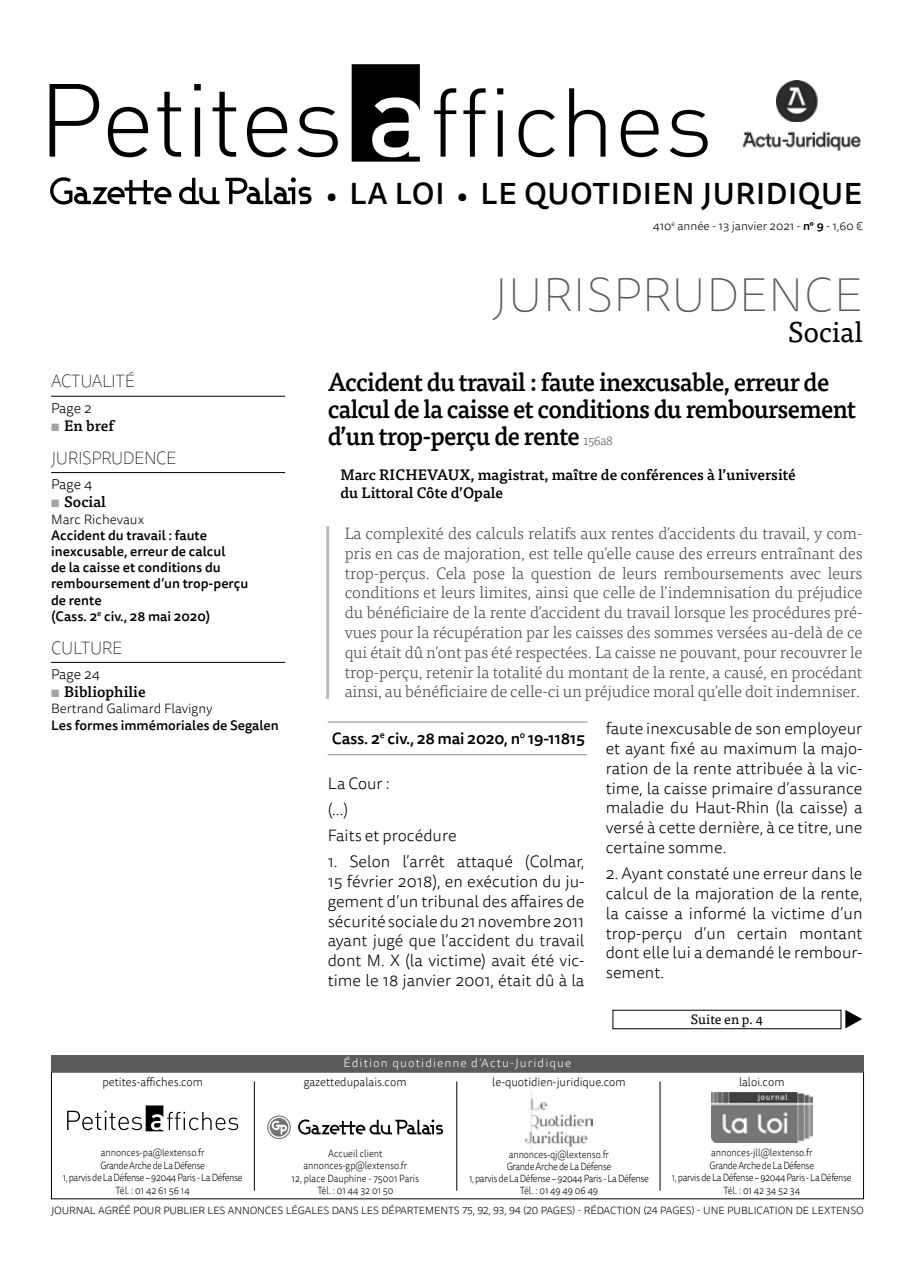
<style>
.page{position:relative;width:915px;height:1263px;background:#fff}
.page>*{position:absolute;margin:0;border:0;box-sizing:border-box;transform-origin:0 0}
.t1{font:100 48px "Tisa Sans OT";letter-spacing:.01em;color:#5b5b5b}
.t2{font:500 30px "Tisa Sans OT";letter-spacing:.02em;color:#000}
.t3{font:28.5px "Tisa OT";letter-spacing:-.01em;color:#000}
.t4{font:500 25.5px/27px "Tisa OT";letter-spacing:-.03em;color:#000;scale:.95 1}
.t5{font:100 18px "Tisa Sans OT";letter-spacing:-.02em;color:#000;scale:.95 1}
.t6{font:300 16.5px/19.8px "Tisa Sans OT";color:#000;text-align:justify}
.t7{font:300 16.5px/19.8px "Tisa OT";letter-spacing:-.01em;color:#444443;text-align:justify}
.t8{font:500 16.05px "Tisa Sans OT";letter-spacing:-.015em;color:#000}
.t9{font:500 15px/18px "Tisa OT";color:#000}
.t10{font:300 14.25px "Tisa Sans OT";color:#000}
.t11{font:500 13.5px/16.2px "Tisa Sans OT";color:#000}
.t12{font:300 13.5px "Tisa Sans OT";color:#000}
.t13{font:13.5px "Tisa OT";color:#000}
.t14{font:300 12px "Tisa Sans OT";color:#000;scale:.95 1}
.t15{font:300 12px "Tisa Sans OT";letter-spacing:.09em;color:#fff}
.t16{font:300 12px "Tisa Sans OT";color:#000}
.t17{font:300 10.5px/12.6px "Tisa Sans OT";letter-spacing:-.04em;color:#000;text-align:center;scale:.88 1}
.t18{font:300 10.5px "Tisa Sans OT";letter-spacing:-.01em;color:#000}
.t19{font:300 10.5px/12.6px "Tisa Sans OT";letter-spacing:-.01em;color:#000;text-align:center;scale:.88 1}
.s1{font-size:27px}
.s2{font-weight:500}
.s3{font-weight:700;color:#a2a3a3}
.s4{font-weight:300;font-size:13.5px;color:#5b5b5b}
</style>
<div class="page">
<img style="left:525px;top:1090px;width:67px;height:60px">
<svg style="left:67px;top:1105px;width:171px;height:26px"></svg>
<img style="left:711px;top:1092px;width:101px;height:50px">
<hr style="left:659px;top:1081px;width:1px;height:110px;background:#000">
<hr style="left:456px;top:1081px;width:1px;height:110px;background:#000">
<hr style="left:254px;top:1081px;width:1px;height:110px;background:#000">
<svg style="left:269px;top:1118px;width:19px;height:18px"></svg>
<svg style="left:298px;top:1119px;width:145px;height:15px"></svg>
<svg style="left:271px;top:1121px;width:16px;height:13px"></svg>
<div style="left:267px;top:1115px;width:24px;height:24px;border:1px solid #747473;border-radius:50%"></div>
<div style="left:51px;top:1055px;width:812px;height:16px;background:#5b5b5b"></div>
<svg style="left:50px;top:84px;width:49px;height:73px"></svg>
<svg style="left:108px;top:107px;width:40px;height:50px"></svg>
<svg style="left:157px;top:92px;width:24px;height:65px"></svg>
<svg style="left:194px;top:84px;width:7px;height:73px"></svg>
<svg style="left:212px;top:92px;width:24px;height:65px"></svg>
<svg style="left:247px;top:107px;width:40px;height:50px"></svg>
<svg style="left:297px;top:107px;width:40px;height:50px"></svg>
<svg style="left:351px;top:64px;width:68px;height:98px"></svg>
<svg style="left:434px;top:88px;width:22px;height:69px"></svg>
<svg style="left:463px;top:88px;width:22px;height:69px"></svg>
<svg style="left:497px;top:88px;width:6px;height:69px"></svg>
<svg style="left:518px;top:110px;width:36px;height:47px"></svg>
<svg style="left:569px;top:88px;width:36px;height:69px"></svg>
<svg style="left:620px;top:110px;width:38px;height:47px"></svg>
<svg style="left:669px;top:110px;width:38px;height:47px"></svg>
<svg style="left:50px;top:177px;width:121px;height:28px"></svg>
<svg style="left:179px;top:178px;width:40px;height:26px"></svg>
<svg style="left:225px;top:177px;width:86px;height:27px"></svg>
<img style="left:776px;top:80px;width:42px;height:42px">
<img style="left:742px;top:131px;width:118px;height:20px">
<div style="left:612px;top:1010px;width:229px;height:19px;border:1px solid #000"></div>
<svg style="left:845px;top:1010px;width:16px;height:18px"></svg>
<hr style="left:51px;top:396px;width:234px;height:1px;background:#000">
<hr style="left:51px;top:472px;width:234px;height:1px;background:#000">
<hr style="left:51px;top:662px;width:234px;height:1px;background:#000">
<hr style="left:326px;top:526px;width:3px;height:173px;background:#b9baba">
<hr style="left:327px;top:722px;width:260px;height:1px;background:#8a8b8b">
<hr style="left:327px;top:754px;width:260px;height:1px;background:#8a8b8b">
<h2 class="t2" style="left:326px;top:175px;width:537px"><span class="s1">•</span> LA LOI <span class="s1">•</span> LE QUOTIDIEN JURIDIQUE</h2>
<p class="t16" style="left:652px;top:219px;width:211px">410<sup>e</sup> année - 13 janvier 2021 - <span class="s2">n° 9</span> - 1,60 €</p>
<p class="t5" style="left:51px;top:371px;width:90px">ACTUALITÉ</p>
<p class="t10" style="left:51px;top:400px;width:42px">Page 2</p>
<p class="t9" style="left:51px;top:417px;width:64px"><span class="s3">▪</span> En bref</p>
<p class="t5" style="left:51px;top:447px;width:17px">JURISPRUDENCE</p>
<p class="t10" style="left:51px;top:476px;width:43px">Page 4</p>
<p class="t9" style="left:51px;top:493px;width:56px"><span class="s3">▪</span> Social</p>
<p class="t12" style="left:51px;top:511px;width:95px">Marc Richevaux</p>
<p class="t11" style="left:51px;top:528px;width:199px">Accident du travail : faute inexcusable, erreur de calcul<br>de la caisse et conditions du remboursement d’un trop-perçu de rente<br>(Cass. 2<sup>e</sup> civ., 28 mai 2020)</p>
<p class="t5" style="left:51px;top:637px;width:53px">CU LTURE</p>
<p class="t10" style="left:51px;top:666px;width:50px">Page 24</p>
<p class="t9" style="left:51px;top:683px;width:96px"><span class="s3">▪</span> Bibliophilie</p>
<p class="t12" style="left:51px;top:701px;width:163px">Bertrand Galimard Flavigny</p>
<p class="t11" style="left:51px;top:717px;width:229px">Les formes immémoriales de Segalen</p>
<p class="t14" style="left:102px;top:1075px;width:107px">petites-affiches.com</p>
<h1 class="t1" style="left:493px;top:267px;width:371px">JURISPRUDENCE</h1>
<h3 class="t3" style="left:788px;top:315px;width:76px">Social</h3>
<h3 class="t4" style="left:327px;top:369px;width:557px">Accident du travail : faute inexcusable, erreur de calcul de la caisse et conditions du remboursement d’un trop-perçu de rente <span class="s4">156a8</span></h3>
<p class="t9" style="left:340px;top:466px;width:457px">Marc RICHEVAUX, magistrat, maître de conférences à l’université du Littoral Côte d’Opale</p>
<p class="t7" style="left:344px;top:524px;width:519px">La complexité des calculs relatifs aux rentes d’accidents du travail, y com&shy;pris en cas de majoration, est telle qu’elle cause des erreurs entraînant des trop-perçus. Cela pose la question de leurs remboursements avec leurs conditions et leurs limites, ainsi que celle de l’indemnisation du préjudice du bénéficiaire de la rente d’accident du travail lorsque les procédures pré&shy;vues pour la récupération par les caisses des sommes versées au-delà de ce qui était dû n’ont pas été respectées. La caisse ne pouvant, pour recouvrer le trop-perçu, retenir la totalité du montant de la rente, a causé, en procédant ainsi, au bénéficiaire de celle-ci un préjudice moral qu’elle doit indemniser.</p>
<p class="t8" style="left:332px;top:728px;width:254px">Cass. 2<sup>e</sup> civ., 28 mai 2020, n<sup>o</sup> 19-11815</p>
<p class="t6" style="left:327px;top:771px;width:130px;line-height:26.2px;text-align:left">La Cour :<br>(…)<br>Faits et procédure</p>
<p class="t6" style="left:327px;top:852px;width:258px">1. Selon l’arrêt attaqué (Colmar, 15 février 2018), en exécution du ju&shy;gement d’un tribunal des affaires de sécurité sociale du 21 novembre 2011 ayant jugé que l’accident du travail dont M. X (la victime) avait été vic&shy;time le 18 janvier 2001, était dû à la</p>
<p class="t6" style="left:605px;top:720px;width:258px">faute inexcusable de son employeur et ayant fixé au maximum la majo&shy;ration de la rente attribuée à la vic&shy;time, la caisse primaire d’assurance maladie du Haut-Rhin (la caisse) a versé à cette dernière, à ce titre, une certaine somme.</p>
<p class="t6" style="left:605px;top:865px;width:258px">2. Ayant constaté une erreur dans le calcul de la majoration de la rente, la caisse a informé la victime d’un trop-perçu d’un certain montant dont elle lui a demandé le rembour&shy;sement.</p>
<p class="t15" style="left:343px;top:1055px;width:229px">Édition quotidienne d’Actu-Juridique</p>
<p class="t13" style="left:690px;top:1012px;width:73px">Suite en p. 4</p>
<p class="t14" style="left:303px;top:1075px;width:110px">gazettedupalais.com</p>
<p class="t14" style="left:492px;top:1075px;width:142px">le-quotidien-juridique.com</p>
<p class="t14" style="left:738px;top:1075px;width:49px">laloi.com</p>
<p class="t17" style="left:63px;top:1147px;width:206px">annonces-pa@lextenso.fr<br>Grande Arche de La Défense<br>1, parvis de La Défense – 92044 Paris - La Défense<br>Tél. : 01 42 61 56 14</p>
<p class="t19" style="left:291px;top:1147px;width:146px">Accueil client annonces-gp@lextenso.fr<br>12, place Dauphine - 75001 Paris<br>Tél. : 01 44 32 01 50</p>
<p class="t17" style="left:469px;top:1149px;width:206px;line-height:12px">annonces-qj@lextenso.fr<br>Grande Arche de La Défense<br>1, parvis de La Défense – 92044 Paris - La Défense<br>Tél. : 01 49 49 06 49</p>
<p class="t17" style="left:671px;top:1147px;width:206px">annonces-jll@lextenso.fr<br>Grande Arche de La Défense<br>1, parvis de La Défense – 92044 Paris - La Défense<br>Tél. : 01 42 34 52 34</p>
<p class="t18" style="left:51px;top:1204px;width:814px">JOURNAL AGRÉÉ POUR PUBLIER LES ANNONCES LÉGALES DANS LES DÉPARTEMENTS 75, 92, 93, 94 (20 PAGES) - RÉDACTION (24 PAGES) - UNE PUBLICATION DE LEXTENSO</p>
</div>
